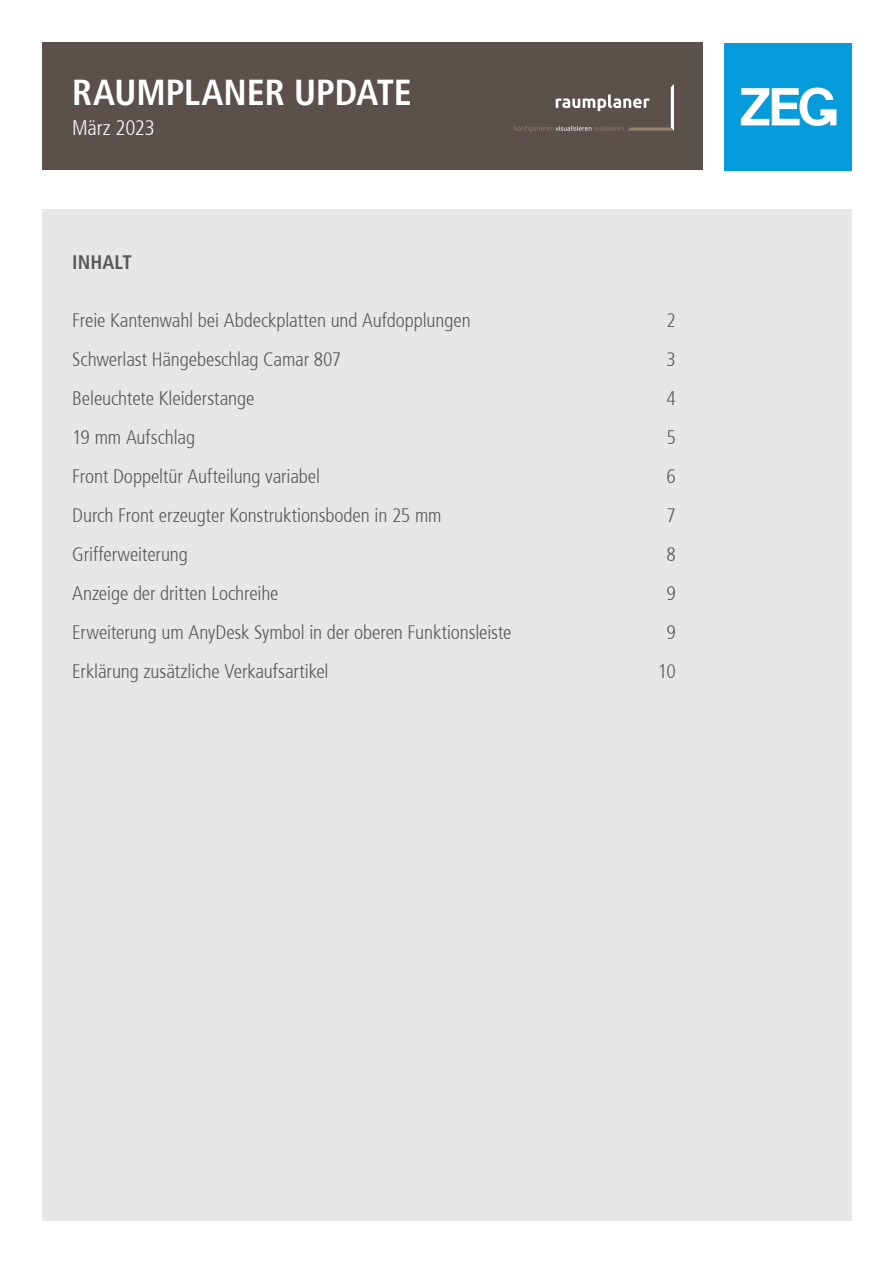
<style>
.page{position:relative;width:893px;height:1263px;background:#fff}
.page>*{position:absolute;margin:0;border:0;box-sizing:border-box;transform-origin:0 0}
.t1{font:700 condensed 36px "Frutiger";color:#fff}
.t2{font:300 condensed 21px "Frutiger";letter-spacing:-.01em;color:#fff}
.t3{font:300 condensed 19.5px "Frutiger";letter-spacing:-.005em;color:#57585a}
.t4{font:700 condensed 19.5px "Frutiger";letter-spacing:.005em;color:#57585a}
</style>
<div class="page">
<div style="left:43px;top:43px;width:660px;height:127px;background:#5c504c"></div>
<div style="left:43px;top:209px;width:808px;height:1011px;background:#e6e7e9"></div>
<svg style="left:514px;top:84px;width:160px;height:48px"></svg>
<div style="left:724px;top:43px;width:127px;height:128px;background:#069bda"></div>
<svg style="left:741px;top:88px;width:95px;height:38px"></svg>
<h1 class="t1" style="left:72px;top:71px;width:341px">RAUMPLANER UPDATE</h1>
<p class="t2" style="left:72px;top:116px;width:84px">März 2023</p>
<p class="t4" style="left:72px;top:250px;width:61px">INHALT</p>
<p class="t3" style="left:72px;top:309px;width:400px">Freie Kantenwahl bei Abdeckplatten und Aufdopplungen</p>
<p class="t3" style="left:666px;top:309px;width:11px">2</p>
<p class="t3" style="left:72px;top:348px;width:271px">Schwerlast Hängebeschlag Camar 807</p>
<p class="t3" style="left:666px;top:348px;width:11px">3</p>
<p class="t3" style="left:72px;top:387px;width:184px">Beleuchtete Kleiderstange</p>
<p class="t3" style="left:666px;top:387px;width:11px">4</p>
<p class="t3" style="left:72px;top:426px;width:124px">19 mm Aufschlag</p>
<p class="t3" style="left:666px;top:426px;width:11px">5</p>
<p class="t3" style="left:72px;top:465px;width:249px">Front Doppeltür Aufteilung variabel</p>
<p class="t3" style="left:666px;top:465px;width:11px">6</p>
<p class="t3" style="left:72px;top:504px;width:371px">Durch Front erzeugter Konstruktionsboden in 25 mm</p>
<p class="t3" style="left:666px;top:504px;width:11px">7</p>
<p class="t3" style="left:72px;top:543px;width:117px">Grifferweiterung</p>
<p class="t3" style="left:666px;top:543px;width:11px">8</p>
<p class="t3" style="left:72px;top:582px;width:208px">Anzeige der dritten Lochreihe</p>
<p class="t3" style="left:666px;top:582px;width:11px">9</p>
<p class="t3" style="left:72px;top:621px;width:441px">Erweiterung um AnyDesk Symbol in der oberen Funktionsleiste</p>
<p class="t3" style="left:666px;top:621px;width:11px">9</p>
<p class="t3" style="left:72px;top:660px;width:258px">Erklärung zusätzliche Verkaufsartikel</p>
<p class="t3" style="left:658px;top:660px;width:19px">10</p>
</div>
